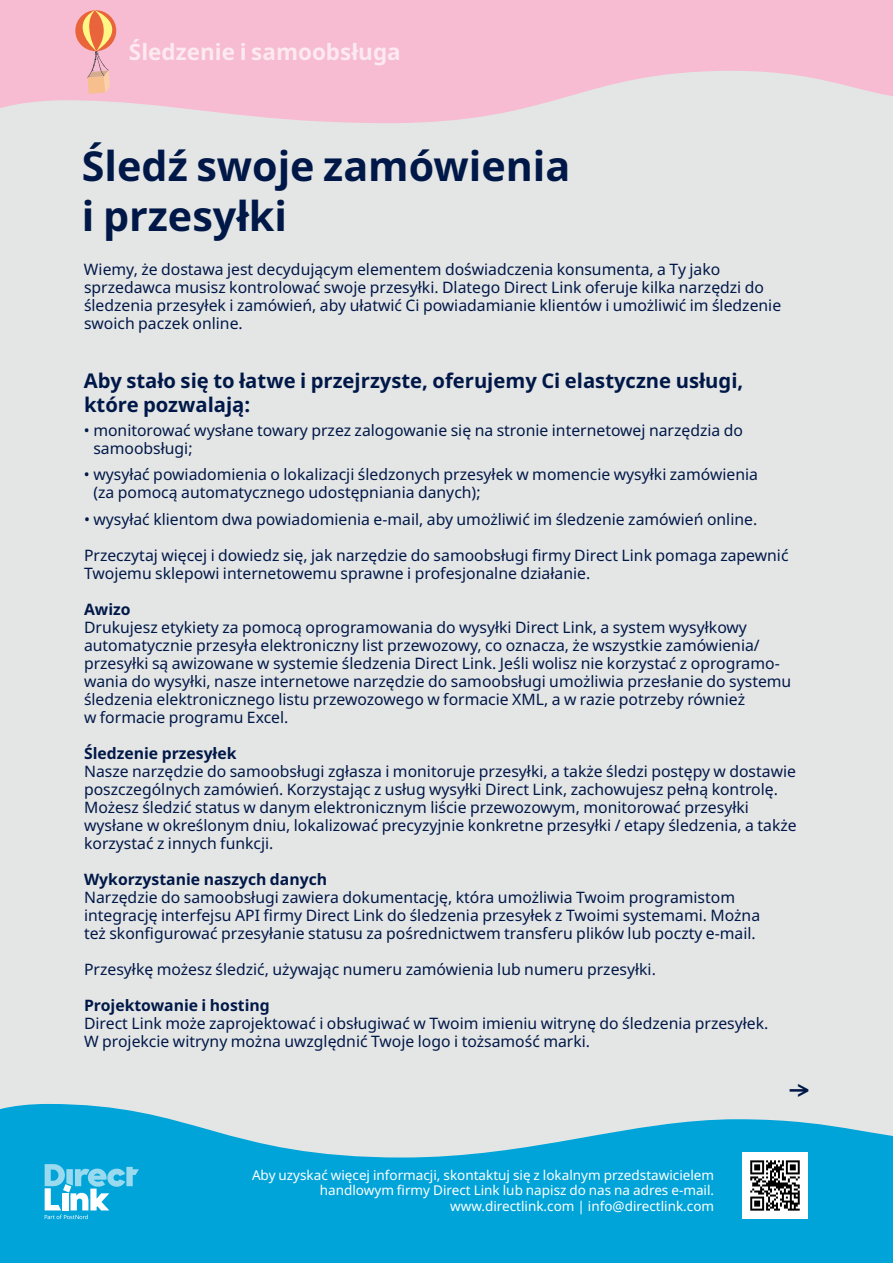
<style>
.page{position:relative;width:893px;height:1263px;background:#e4e5e5}
.page>*{position:absolute;margin:0;border:0;box-sizing:border-box;transform-origin:0 0}
.t1{font:700 41.25px/49.5px "Noto Sans";color:#001848}
.t2{font:700 22.5px "Noto Sans";color:#fceaf0}
.t3{font:700 20.25px/23.2px "Noto Sans";color:#001848}
.t4{font:15.75px/18px "Noto Sans";color:#001848}
.t5{font:700 15.75px "Noto Sans";color:#001848}
.t6{font:13.5px/15.5px "Noto Sans";color:#fff;text-align:right}
</style>
<div class="page">
<svg style="left:0;top:0;width:893px;height:123px;fill:#f7bcd1"></svg>
<svg style="left:0;top:1104px;width:893px;height:159px;fill:#00a4d9"></svg>
<svg style="left:45px;top:1164px;width:94px;height:55px;background:#4ebfe4"></svg>
<img style="left:742px;top:1152px;width:66px;height:66px">
<svg style="left:67px;top:10px;width:66px;height:84px;background:#f3b1ac"></svg>
<h2 class="t2" style="left:129px;top:36px;width:273px">Śledzenie i samoobsługa</h2>
<h1 class="t1" style="left:82px;top:143px;width:490px">Śledź swoje zamówienia i przesyłki</h1>
<p class="t4" style="left:84px;top:261px;width:699px">Wiemy, że dostawa jest decydującym elementem doświadczenia konsumenta, a Ty jako sprzedawca musisz kontrolować swoje przesyłki. Dlatego Direct Link oferuje kilka narzędzi do śledzenia przesyłek i zamówień, aby ułatwić Ci powiadamianie klientów i umożliwić im śledzenie swoich paczek online.</p>
<p class="t3" style="left:84px;top:370px;width:661px">Aby stało się to łatwe i przejrzyste, oferujemy Ci elastyczne usługi, które pozwalają:</p>
<p class="t4" style="left:93px;top:421px;width:651px;text-indent:-9px">• monitorować wysłane towary przez zalogowanie się na stronie internetowej narzędzia do samoobsługi;</p>
<p class="t4" style="left:93px;top:466px;width:666px;text-indent:-9px">• wysyłać powiadomienia o lokalizacji śledzonych przesyłek w momencie wysyłki zamówienia (za pomocą automatycznego udostępniania danych);</p>
<p class="t4" style="left:84px;top:510px;width:675px">• wysyłać klientom dwa powiadomienia e-mail, aby umożliwić im śledzenie zamówień online.</p>
<p class="t4" style="left:84px;top:546px;width:706px">Przeczytaj więcej i dowiedz się, jak narzędzie do samoobsługi firmy Direct Link pomaga zapewnić<br>Twojemu sklepowi internetowemu sprawne i profesjonalne działanie.</p>
<p class="t5" style="left:84px;top:598px;width:48px">Awizo</p>
<p class="t4" style="left:84px;top:618px;width:709px">Drukujesz etykiety za pomocą oprogramowania do wysyłki Direct Link, a system wysyłkowy automatycznie przesyła elektroniczny list przewozowy, co oznacza, że wszystkie zamówienia/ przesyłki są awizowane w systemie śledzenia Direct Link. Jeśli wolisz nie korzystać z oprogramo&shy;wania do wysyłki, nasze internetowe narzędzie do samoobsługi umożliwia przesłanie do systemu śledzenia elektronicznego listu przewozowego w formacie XML, a w razie potrzeby również<br>w formacie programu Excel.</p>
<p class="t5" style="left:84px;top:742px;width:154px">Śledzenie przesyłek</p>
<p class="t4" style="left:84px;top:762px;width:714px">Nasze narzędzie do samoobsługi zgłasza i monitoruje przesyłki, a także śledzi postępy w dostawie poszczególnych zamówień. Korzystając z usług wysyłki Direct Link, zachowujesz pełną kontrolę.<br>Możesz śledzić status w danym elektronicznym liście przewozowym, monitorować przesyłki wysłane w określonym dniu, lokalizować precyzyjnie konkretne przesyłki / etapy śledzenia, a także korzystać z innych funkcji.</p>
<p class="t5" style="left:84px;top:868px;width:245px">Wykorzystanie naszych danych</p>
<p class="t4" style="left:84px;top:888px;width:678px">Narzędzie do samoobsługi zawiera dokumentację, która umożliwia Twoim programistom integrację interfejsu API firmy Direct Link do śledzenia przesyłek z Twoimi systemami. Można też skonfigurować przesyłanie statusu za pośrednictwem transferu plików lub poczty e-mail.</p>
<p class="t4" style="left:84px;top:960px;width:573px">Przesyłkę możesz śledzić, używając numeru zamówienia lub numeru przesyłki.</p>
<p class="t5" style="left:84px;top:994px;width:187px">Projektowanie i hosting</p>
<p class="t4" style="left:84px;top:1014px;width:686px">Direct Link może zaprojektować i obsługiwać w Twoim imieniu witrynę do śledzenia przesyłek.<br>W projekcie witryny można uwzględnić Twoje logo i tożsamość marki.</p>
<p class="t6" style="left:252px;top:1167px;width:464px">Aby uzyskać więcej informacji, skontaktuj się z lokalnym przedstawicielem handlowym firmy Direct Link lub napisz do nas na adres e-mail. www.directlink.com | info@directlink.com</p>
</div>
